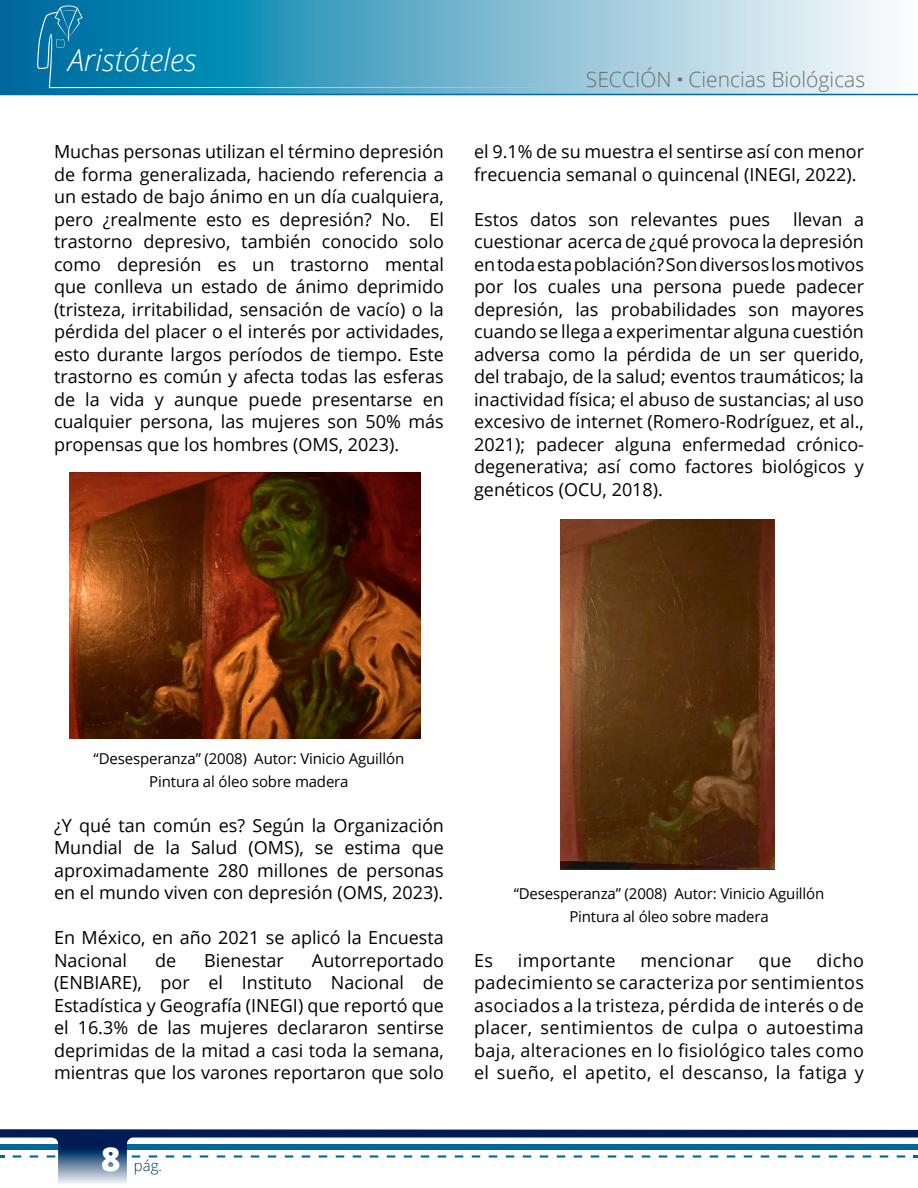
<style>
.page{position:relative;width:918px;height:1188px;background:#fff}
.page>*{position:absolute;margin:0;border:0;box-sizing:border-box;transform-origin:0 0}
.t1{font:italic 300 30.45px "Open Sans";color:#fff}
.t2{font:300 21px "Open Sans";color:#6d6d6d}
.t3{font:18px/22.5px "Open Sans";color:#000;text-align:justify}
.t4{font:18px "Open Sans";letter-spacing:.02em;color:#000}
.t5{font:15px/22.5px "Open Sans";letter-spacing:-.01em;color:#000;text-align:center}
.t6{font:300 15px "Open Sans";color:#003360}
.s1{font-weight:800}
.s2{font-weight:800;font-size:33px;color:#fff}
</style>
<div class="page">
<svg style="left:0;top:0;width:918px;height:94px;background:#a3cdde"></svg>
<hr style="left:0;top:94px;width:918px;height:1px;background:#006b9f">
<svg style="left:37px;top:6px;width:537px;height:82px;background:#3c9cbe"></svg>
<svg style="left:0;top:1129px;width:918px;height:55px"></svg>
<img style="left:70px;top:472px;width:351px;height:267px">
<img style="left:561px;top:519px;width:213px;height:351px">
<h1 class="t1" style="left:68px;top:39px;width:130px">Aristóteles</h1>
<p class="t3" style="left:54px;top:140px;width:391px">Muchas personas utilizan el término depresión de forma generalizada, haciendo referencia a un estado de bajo ánimo en un día cualquiera, pero ¿realmente esto es depresión? No. El trastorno depresivo, también conocido solo como depresión es un trastorno mental que conlleva un estado de ánimo deprimido (tristeza, irritabilidad, sensación de vacío) o la pérdida del placer o el interés por actividades, esto durante largos períodos de tiempo. Este trastorno es común y afecta todas las esferas de la vida y aunque puede presentarse en cualquier persona, las mujeres son 50% más propensas que los hombres (OMS, 2023).</p>
<p class="t2" style="left:586px;top:65px;width:281px">SECCIÓN <span class="s1">·</span> Ciencias Biológicas</p>
<p class="t3" style="left:474px;top:140px;width:391px">el 9.1% de su muestra el sentirse así con menor frecuencia semanal o quincenal (INEGI, 2022).</p>
<p class="t3" style="left:474px;top:208px;width:297px">Estos datos son relevantes pues</p>
<p class="t3" style="left:474px;top:208px;width:391px;text-indent:319px">llevan a cuestionar acerca de ¿qué provoca la depresión en toda esta población? Son diversos los motivos por los cuales una persona puede padecer depresión, las probabilidades son mayores cuando se llega a experimentar alguna cuestión adversa como la pérdida de un ser querido, del trabajo, de la salud; eventos traumáticos; la inactividad física; el abuso de sustancias; al uso excesivo de internet (Romero-Rodríguez, et al., 2021); padecer alguna enfermedad crónico&shy;degenerativa; así como factores biológicos y genéticos (OCU, 2018).</p>
<p class="t5" style="left:94px;top:747px;width:312px">“Desesperanza” (2008) Autor: Vinicio Aguillón<br>Pintura al óleo sobre madera</p>
<p class="t3" style="left:54px;top:814px;width:391px">¿Y qué tan común es? Según la Organización Mundial de la Salud (OMS), se estima que aproximadamente 280 millones de personas en el mundo viven con depresión (OMS, 2023).</p>
<p class="t3" style="left:54px;top:926px;width:391px">En México, en año 2021 se aplicó la Encuesta<br>Nacional</p>
<p class="t3" style="left:54px;top:949px;width:391px;text-indent:258px">Autorreportado (ENBIARE), por el Instituto Nacional de Estadística y Geografía (INEGI) que reportó que el 16.3% de las mujeres declararon sentirse deprimidas de la mitad a casi toda la semana, mientras que los varones reportaron que solo</p>
<p class="t3" style="left:155px;top:949px;width:23px">de</p>
<p class="t3" style="left:204px;top:949px;width:81px">Bienestar</p>
<p class="t6" style="left:101px;top:1155px;width:63px"><span class="s2">8</span> pág.</p>
<p class="t5" style="left:514px;top:882px;width:312px">“Desesperanza” (2008) Autor: Vinicio Aguillón<br>Pintura al óleo sobre madera</p>
<p class="t3" style="left:474px;top:949px;width:391px;text-indent:342px">dicho padecimiento se caracteriza por sentimientos asociados a la tristeza, pérdida de interés o de placer, sentimientos de culpa o autoestima baja, alteraciones en lo fisiológico tales como el sueño, el apetito, el descanso, la fatiga y</p>
<p class="t3" style="left:474px;top:949px;width:20px">Es</p>
<p class="t4" style="left:518px;top:948px;width:99px">importante</p>
<p class="t4" style="left:641px;top:948px;width:95px">mencionar</p>
<p class="t3" style="left:759px;top:949px;width:34px">que</p>
</div>
